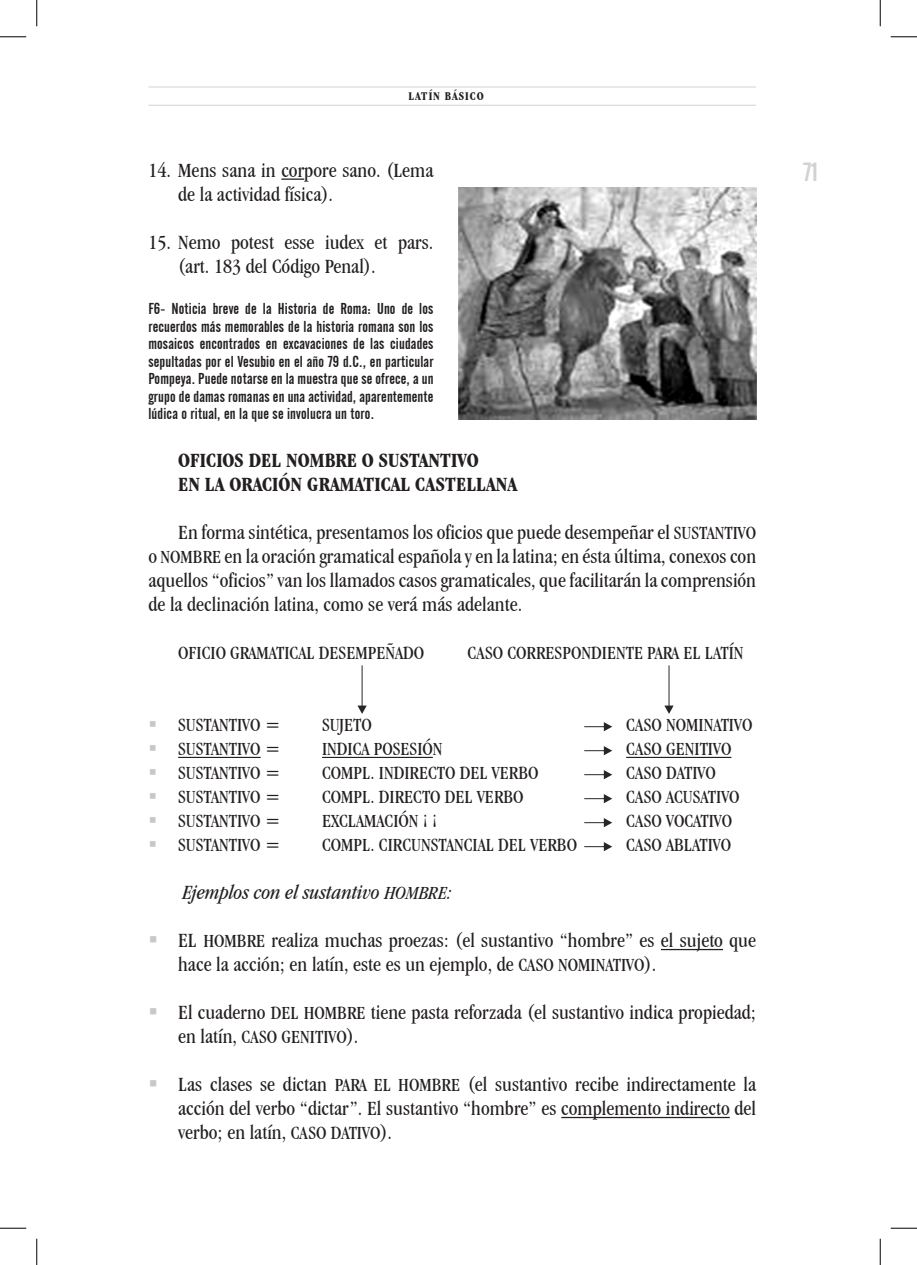
<style>
.page{position:relative;width:917px;height:1265px;background:#fff}
.page>*{position:absolute;margin:0;border:0;box-sizing:border-box;transform-origin:0 0}
.t1{font:26.25px "Alternate Gothic No 2 BT";color:#d1d2d4}
.t2{font:condensed 21px/24px "Garamond IT Cby BT";color:#231f20}
.t3{font:700 condensed 21px/24px "Garamond IT Cby BT";color:#231f20}
.t4{font:italic condensed 21px "Garamond IT Cby BT";color:#231f20}
.t5{font:condensed 19.25px "Garamond IT Cby BT";color:#231f20}
.t6{font:15.75px/17.5px "Alternate Gothic No 2 BT";letter-spacing:.01em;color:#231f20;text-align:justify}
.t7{font:700 condensed 12.25px "Garamond IT Cby BT";letter-spacing:.08em;color:#231f20}
.s1{font-size:19.25px}
.s2{font-size:21px}
</style>
<div class="page">
<hr style="left:148px;top:86px;width:608px;height:1px;background:#d1d2d4">
<hr style="left:148px;top:105px;width:608px;height:1px;background:#d1d2d4">
<hr style="left:281px;top:178px;width:23px;height:2px;background:#231f20">
<hr style="left:178px;top:756px;width:83px;height:1px;background:#231f20">
<hr style="left:322px;top:756px;width:111px;height:1px;background:#231f20">
<hr style="left:626px;top:756px;width:105px;height:1px;background:#231f20">
<hr style="left:661px;top:948px;width:62px;height:1px;background:#231f20">
<hr style="left:561px;top:1116px;width:169px;height:1px;background:#231f20">
<svg style="left:584px;top:722px;width:28px;height:9px"></svg>
<svg style="left:584px;top:746px;width:28px;height:9px"></svg>
<svg style="left:584px;top:770px;width:28px;height:9px"></svg>
<svg style="left:584px;top:794px;width:28px;height:9px"></svg>
<svg style="left:584px;top:818px;width:28px;height:9px"></svg>
<svg style="left:584px;top:842px;width:28px;height:9px"></svg>
<img style="left:458px;top:188px;width:298px;height:231px">
<svg style="left:357px;top:665px;width:10px;height:48px"></svg>
<svg style="left:664px;top:665px;width:9px;height:48px"></svg>
<svg style="left:0;top:36px;width:26px;height:1px"></svg>
<svg style="left:891px;top:36px;width:26px;height:1px"></svg>
<svg style="left:0;top:1227px;width:26px;height:1px"></svg>
<svg style="left:891px;top:1227px;width:26px;height:1px"></svg>
<svg style="left:36px;top:0;width:1px;height:26px"></svg>
<svg style="left:36px;top:1238px;width:1px;height:26px"></svg>
<svg style="left:880px;top:0;width:1px;height:26px"></svg>
<svg style="left:880px;top:1238px;width:1px;height:26px"></svg>
<p class="t7" style="left:408px;top:89px;width:76px">LATÍN BÁSICO</p>
<p class="t2" style="left:178px;top:158px;width:257px;text-indent:-30px">14. Mens sana in corpore sano. (Lema de la actividad física).</p>
<p class="t2" style="left:178px;top:230px;width:257px;text-indent:-30px">15. Nemo potest esse iudex et pars. (art. 183 del Código Penal).</p>
<p class="t6" style="left:148px;top:300px;width:287px">F6- Noticia breve de la Historia de Roma: Uno de los recuerdos más memorables de la historia romana son los mosaicos encontrados en excavaciones de las ciudades sepultadas por el Vesubio en el año 79 d.C., en particular Pompeya. Puede notarse en la muestra que se ofrece, a un grupo de damas romanas en una actividad, aparentemente lúdica o ritual, en la que se involucra un toro.</p>
<p class="t3" style="left:178px;top:448px;width:340px">OFICIOS DEL NOMBRE O SUSTANTIVO<br>EN LA ORACIÓN GRAMATICAL CASTELLANA</p>
<p class="t2" style="left:148px;top:520px;width:609px;text-align:justify;text-indent:30px">En forma sintética, presentamos los oficios que puede desempeñar el <span class="s1">SUSTANTIVO </span>o <span class="s1">NOMBRE</span> en la oración gramatical española y en la latina; en ésta última, conexos con aquellos “oficios” van los llamados casos gramaticales, que facilitarán la comprensión de la declinación latina, como se verá más adelante.</p>
<p class="t5" style="left:178px;top:642px;width:19px">Oficio</p>
<p class="t5" style="left:230px;top:642px;width:10px">gramatical</p>
<p class="t5" style="left:319px;top:642px;width:11px">desempeñado</p>
<p class="t5" style="left:468px;top:642px;width:50px">Caso correspondiente</p>
<p class="t5" style="left:647px;top:642px;width:10px">para</p>
<p class="t5" style="left:683px;top:642px;width:31px">el latín</p>
<p class="t5" style="left:178px;top:714px;width:104px">SUSTANTIVO =</p>
<p class="t5" style="left:322px;top:714px;width:51px">SUJETO</p>
<p class="t5" style="left:626px;top:714px;width:128px">CASO NOMINATIVO</p>
<p class="t5" style="left:178px;top:738px;width:104px">SUSTANTIVO =</p>
<p class="t5" style="left:322px;top:738px;width:122px">INDICA POSESIÓN</p>
<p class="t5" style="left:626px;top:738px;width:107px">CASO GENITIVO</p>
<p class="t5" style="left:178px;top:762px;width:104px">SUSTANTIVO =</p>
<p class="t5" style="left:322px;top:762px;width:218px">COMPL. INDIRECTO DEL VERBO</p>
<p class="t5" style="left:626px;top:762px;width:91px">CASO DATIVO</p>
<p class="t5" style="left:178px;top:786px;width:104px">SUSTANTIVO =</p>
<p class="t5" style="left:322px;top:786px;width:203px">COMPL. DIRECTO DEL VERBO</p>
<p class="t5" style="left:626px;top:786px;width:115px">CASO ACUSATIVO</p>
<p class="t5" style="left:178px;top:810px;width:104px">SUSTANTIVO =</p>
<p class="t5" style="left:322px;top:810px;width:117px">EXCLAMACIÓN ¡ ¡</p>
<p class="t5" style="left:626px;top:810px;width:108px">CASO VOCATIVO</p>
<p class="t5" style="left:178px;top:833px;width:104px">SUSTANTIVO =</p>
<p class="t5" style="left:322px;top:833px;width:257px">COMPL. CIRCUNSTANCIAL DEL VERBO</p>
<p class="t5" style="left:626px;top:833px;width:107px">CASO ABLATIVO</p>
<p class="t4" style="left:183px;top:880px;width:271px">Ejemplos con el sustantivo <span class="s1">HOMBRE</span>:</p>
<p class="t2" style="left:178px;top:928px;width:579px">EL <span class="s1">HOMBRE</span> realiza muchas proezas: (el sustantivo “hombre” es el sujeto que hace la acción; en latín, este es un ejemplo, de <span class="s1">CASO NOMINATIVO</span>).</p>
<p class="t2" style="left:178px;top:1000px;width:579px">El cuaderno <span class="s1">DEL HOMBRE</span> tiene pasta reforzada (el sustantivo indica propiedad;</p>
<p class="t5" style="left:178px;top:1025px;width:182px"><span class="s2">en latín,</span> CASO GENITIVO<span class="s2">).</span></p>
<p class="t2" style="left:178px;top:1072px;width:579px;text-align:justify">Las clases se dictan <span class="s1">PARA EL HOMBRE</span> (el sustantivo recibe indirectamente la acción del verbo “dictar”. El sustantivo “hombre” es complemento indirecto del verbo; en latín, <span class="s1">CASO DATIVO</span>).</p>
<p class="t1" style="left:803px;top:157px;width:17px">71</p>
</div>
